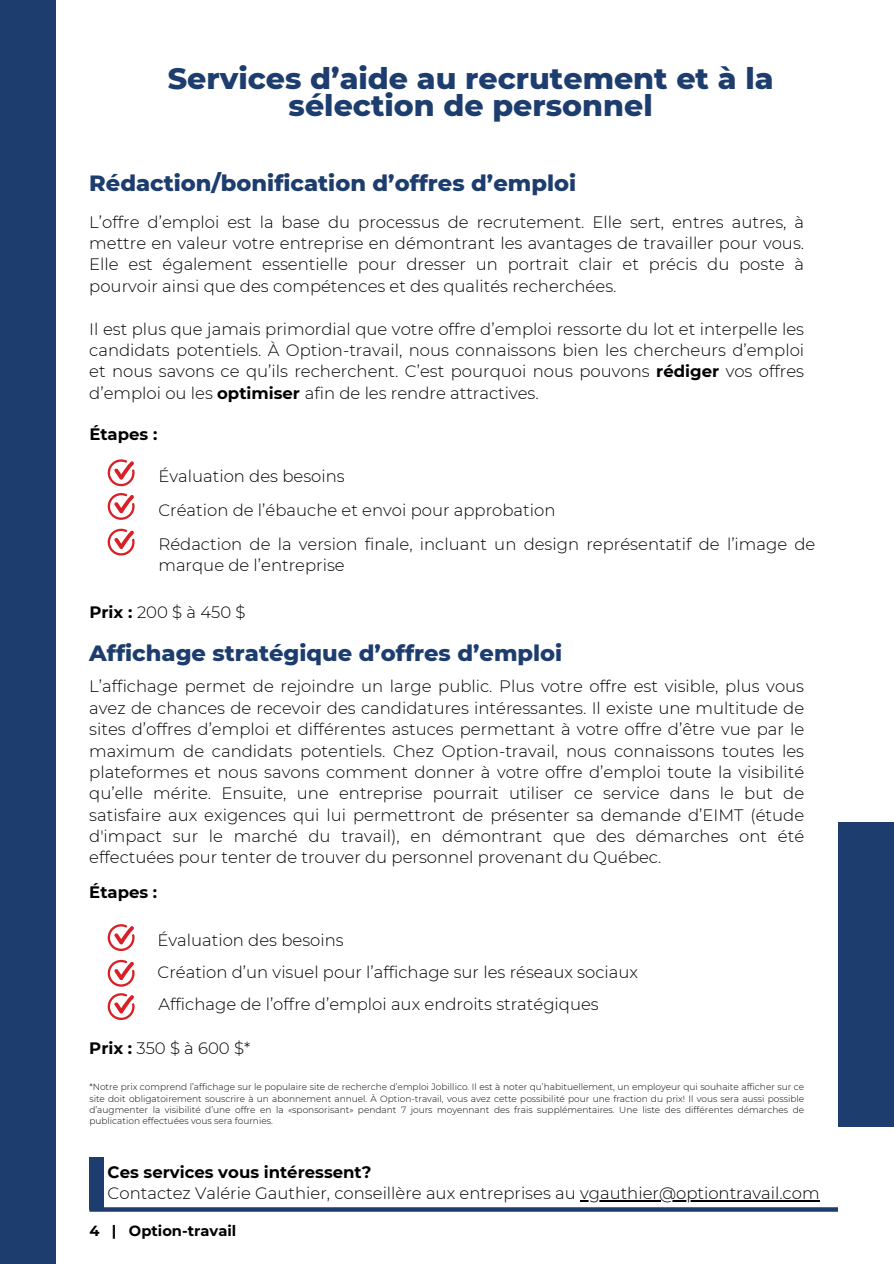
<style>
.page{position:relative;width:894px;height:1264px;background:#fff}
.page>*{position:absolute;margin:0;border:0;box-sizing:border-box;transform-origin:0 0}
.t1{font:800 30px/27px "Montserrat";color:#1d3d6f;text-align:center}
.t2{font:800 22.5px "Montserrat";color:#1d3d6f}
.t3{font:300 16.5px/21.3px "Montserrat";color:#000;text-align:justify}
.t4{font:700 16.5px "Montserrat";color:#000}
.t5{font:700 14.7px "Montserrat";color:#000}
.t6{font:300 9px/11.2px "Montserrat";color:#000;text-align:justify}
.s1{font-weight:700}
</style>
<div class="page">
<div style="left:0;top:0;width:55px;height:1263px;background:#1d3d6f"></div>
<div style="left:89px;top:1157px;width:15px;height:52px;background:#1d3d6f"></div>
<svg style="left:89px;top:1207px;width:748px;height:4px;background:#2a4877"></svg>
<div style="left:837px;top:822px;width:56px;height:304px;background:#1d3d6f"></div>
<svg style="left:108px;top:459px;width:27px;height:27px"></svg>
<svg style="left:108px;top:493px;width:27px;height:27px"></svg>
<svg style="left:108px;top:528px;width:27px;height:27px"></svg>
<svg style="left:108px;top:959px;width:27px;height:27px"></svg>
<svg style="left:108px;top:924px;width:27px;height:27px"></svg>
<svg style="left:108px;top:993px;width:27px;height:27px"></svg>
<hr style="left:580px;top:1200px;width:239px;height:1px;background:#000">
<h1 class="t1" style="left:168px;top:65px;width:607px">Services d’aide au recrutement et à la sélection de personnel</h1>
<h2 class="t2" style="left:89px;top:169px;width:488px">Rédaction/bonification d’offres d’emploi</h2>
<p class="t3" style="left:89px;top:211px;width:716px">L’offre d’emploi est la base du processus de recrutement. Elle sert, entres autres, à mettre en valeur votre entreprise en démontrant les avantages de travailler pour vous.<br>Elle est également essentielle pour dresser un portrait clair et précis du poste à pourvoir ainsi que des compétences et des qualités recherchées.</p>
<p class="t3" style="left:89px;top:318px;width:716px">Il est plus que jamais primordial que votre offre d’emploi ressorte du lot et interpelle les candidats potentiels. À Option-travail, nous connaissons bien les chercheurs d’emploi et nous savons ce qu’ils recherchent. C’est pourquoi nous pouvons <span class="s1">rédiger</span> vos offres d’emploi ou les <span class="s1">optimiser</span> afin de les rendre attractives.</p>
<p class="t4" style="left:89px;top:423px;width:69px">Étapes :</p>
<p class="t3" style="left:158px;top:459px;width:658px;line-height:33.8px;text-align:left">Évaluation des besoins<br>Création de l’ébauche et envoi pour approbation<br>Rédaction de la version finale, incluant un design représentatif de l’image de</p>
<p class="t3" style="left:158px;top:554px;width:188px">marque de l’entreprise</p>
<p class="t3" style="left:89px;top:602px;width:158px"><span class="s1">Prix :</span> 200 $ à 450 $</p>
<h2 class="t2" style="left:89px;top:639px;width:474px">Affichage stratégique d’offres d’emploi</h2>
<p class="t3" style="left:89px;top:675px;width:716px">L’affichage permet de rejoindre un large public. Plus votre offre est visible, plus vous avez de chances de recevoir des candidatures intéressantes. Il existe une multitude de sites d’offres d’emploi et différentes astuces permettant à votre offre d’être vue par le maximum de candidats potentiels. Chez Option-travail, nous connaissons toutes les plateformes et nous savons comment donner à votre offre d’emploi toute la visibilité qu’elle mérite. Ensuite, une entreprise pourrait utiliser ce service dans le but de satisfaire aux exigences qui lui permettront de présenter sa demande d’EIMT (étude d'impact sur le marché du travail), en démontrant que des démarches ont été effectuées pour tenter de trouver du personnel provenant du Québec.</p>
<p class="t4" style="left:89px;top:881px;width:69px">Étapes :</p>
<p class="t3" style="left:157px;top:924px;width:482px;line-height:32px;text-align:left">Évaluation des besoins<br>Création d’un visuel pour l’affichage sur les réseaux sociaux<br>Affichage de l’offre d’emploi aux endroits stratégiques</p>
<p class="t3" style="left:89px;top:1037px;width:162px"><span class="s1">Prix :</span> 350 $ à 600 $*</p>
<p class="t6" style="left:89px;top:1081px;width:716px">*Notre prix comprend l’affichage sur le populaire site de recherche d’emploi Jobillico. Il est à noter qu’habituellement, un employeur qui souhaite afficher sur ce site doit obligatoirement souscrire à un abonnement annuel. À Option-travail, vous avez cette possibilité pour une fraction du prix! Il vous sera aussi possible d’augmenter la visibilité d’une offre en la «sponsorisant» pendant 7 jours moyennant des frais supplémentaires. Une liste des différentes démarches de publication effectuées vous sera fournies.</p>
<p class="t4" style="left:108px;top:1161px;width:265px">Ces services vous intéressent?</p>
<p class="t3" style="left:108px;top:1182px;width:713px">Contactez Valérie Gauthier, conseillère aux entreprises au vgauthier@optiontravail.com</p>
<p class="t5" style="left:89px;top:1221px;width:148px">4 | Option-travail</p>
</div>
